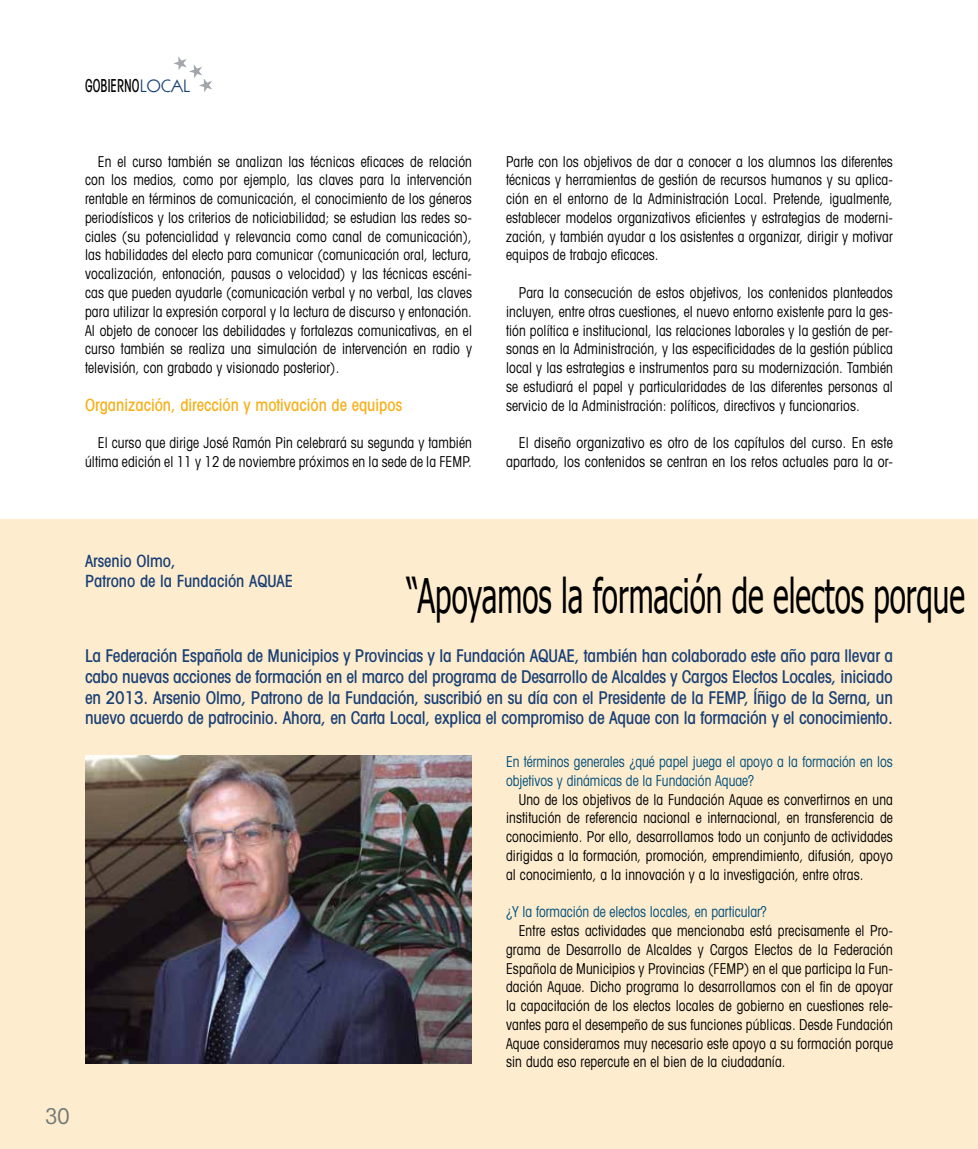
<style>
.page{position:relative;width:978px;height:1149px;background:#fff}
.page>*{position:absolute;margin:0;border:0;box-sizing:border-box;transform-origin:0 0}
.t1{font:47.55px "Tahoma";color:#000;scale:.62 1}
.t2{font:condensed 21.75px "Avant Garde";color:#727874}
.t3{font:500 condensed 17.85px "Avant Garde";letter-spacing:.01em;color:#000;scale:.7 1}
.t4{font:500 condensed 17.55px/20.7px "Avant Garde";letter-spacing:-.01em;color:#183f75;text-align:justify}
.t5{font:500 condensed 16.8px "Avant Garde";color:#f6b01a}
.t6{font:500 condensed 16.8px/20.7px "Avant Garde";color:#183f75}
.t7{font:condensed 15px/18.8px "Avant Garde";letter-spacing:.01em;color:#000;text-align:justify;scale:.9 1}
.t8{font:condensed 15px/18.8px "Avant Garde";color:#004f7b;scale:.9 1}
.t9{font:condensed 15px/18.8px "Avant Garde";letter-spacing:.01em;color:#000;text-align:right;scale:.92 1}
.s1{font-family:"Itc Kabel";font-weight:400;font-stretch:normal;font-size:18px;color:#183f75}
</style>
<div class="page">
<svg style="left:173px;top:56px;width:39px;height:36px"></svg>
<div style="left:0;top:519px;width:978px;height:629px;background:#feecce"></div>
<img style="left:85px;top:755px;width:387px;height:308px">
<p class="t3" style="left:85px;top:74px;width:152px">GOBIERNO<span class="s1">LOCAL</span></p>
<p class="t7" style="left:85px;top:151px;width:431px;text-indent:13px">En el curso también se analizan las técnicas eficaces de relación con los medios, como por ejemplo, las claves para la intervención rentable en términos de comunicación, el conocimiento de los géneros periodísticos y los criterios de noticiabilidad; se estudian las redes so&shy;ciales (su potencialidad y relevancia como canal de comunicación), las habilidades del electo para comunicar (comunicación oral, lectura, vocalización, entonación, pausas o velocidad) y las técnicas escéni&shy;cas que pueden ayudarle (comunicación verbal y no verbal, las claves para utilizar la expresión corporal y la lectura de discurso y entonación.<br>Al objeto de conocer las debilidades y fortalezas comunicativas, en el curso también se realiza una simulación de intervención en radio y televisión, con grabado y visionado posterior).</p>
<p class="t5" style="left:85px;top:394px;width:319px">Organización, dirección y motivación de equipos</p>
<p class="t7" style="left:85px;top:433px;width:431px;text-align:right">El curso que dirige José Ramón Pin celebrará su segunda y también última edición el 11 y 12 de noviembre próximos en la sede de la FEMP.</p>
<p class="t7" style="left:506px;top:151px;width:431px">Parte con los objetivos de dar a conocer a los alumnos las diferentes técnicas y herramientas de gestión de recursos humanos y su aplica&shy;ción en el entorno de la Administración Local. Pretende, igualmente, establecer modelos organizativos eficientes y estrategias de moderni&shy;zación, y también ayudar a los asistentes a organizar, dirigir y motivar equipos de trabajo eficaces.</p>
<p class="t7" style="left:506px;top:283px;width:431px;text-indent:13px">Para la consecución de estos objetivos, los contenidos planteados incluyen, entre otras cuestiones, el nuevo entorno existente para la ges&shy;tión política e institucional, las relaciones laborales y la gestión de per&shy;sonas en la Administración, y las especificidades de la gestión pública local y las estrategias e instrumentos para su modernización. También se estudiará el papel y particularidades de las diferentes personas al servicio de la Administración: políticos, directivos y funcionarios.</p>
<p class="t9" style="left:506px;top:433px;width:422px">El diseño organizativo es otro de los capítulos del curso. En este apartado, los contenidos se centran en los retos actuales para la or-</p>
<h2 class="t2" style="left:45px;top:1101px;width:26px">30</h2>
<p class="t6" style="left:85px;top:549px;width:210px">Arsenio Olmo,<br>Patrono de la Fundación AQUAE</p>
<h1 class="t1" style="left:407px;top:563px;width:902px">“Apoyamos la formación de electos porque</h1>
<p class="t4" style="left:85px;top:645px;width:809px">La Federación Española de Municipios y Provincias y la Fundación AQUAE, también han colaborado este año para llevar a cabo nuevas acciones de formación en el marco del programa de Desarrollo de Alcaldes y Cargos Electos Locales, iniciado en 2013. Arsenio Olmo, Patrono de la Fundación, suscribió en su día con el Presidente de la FEMP, Íñigo de la Serna, un nuevo acuerdo de patrocinio. Ahora, en Carta Local, explica el compromiso de Aquae con la formación y el conocimiento.</p>
<p class="t8" style="left:506px;top:751px;width:431px">En términos generales ¿qué papel juega el apoyo a la formación en los objetivos y dinámicas de la Fundación Aquae?</p>
<p class="t7" style="left:506px;top:789px;width:431px;text-indent:13px">Uno de los objetivos de la Fundación Aquae es convertirnos en una institución de referencia nacional e internacional, en transferencia de conocimiento. Por ello, desarrollamos todo un conjunto de actividades dirigidas a la formación, promoción, emprendimiento, difusión, apoyo al conocimiento, a la innovación y a la investigación, entre otras.</p>
<p class="t8" style="left:506px;top:901px;width:291px">¿Y la formación de electos locales, en particular?</p>
<p class="t7" style="left:506px;top:920px;width:431px;text-indent:13px">Entre estas actividades que mencionaba está precisamente el Pro&shy;grama de Desarrollo de Alcaldes y Cargos Electos de la Federación Española de Municipios y Provincias (FEMP) en el que participa la Fun&shy;dación Aquae. Dicho programa lo desarrollamos con el fin de apoyar la capacitación de los electos locales de gobierno en cuestiones rele&shy;vantes para el desempeño de sus funciones públicas. Desde Fundación Aquae consideramos muy necesario este apoyo a su formación porque sin duda eso repercute en el bien de la ciudadanía.</p>
</div>
